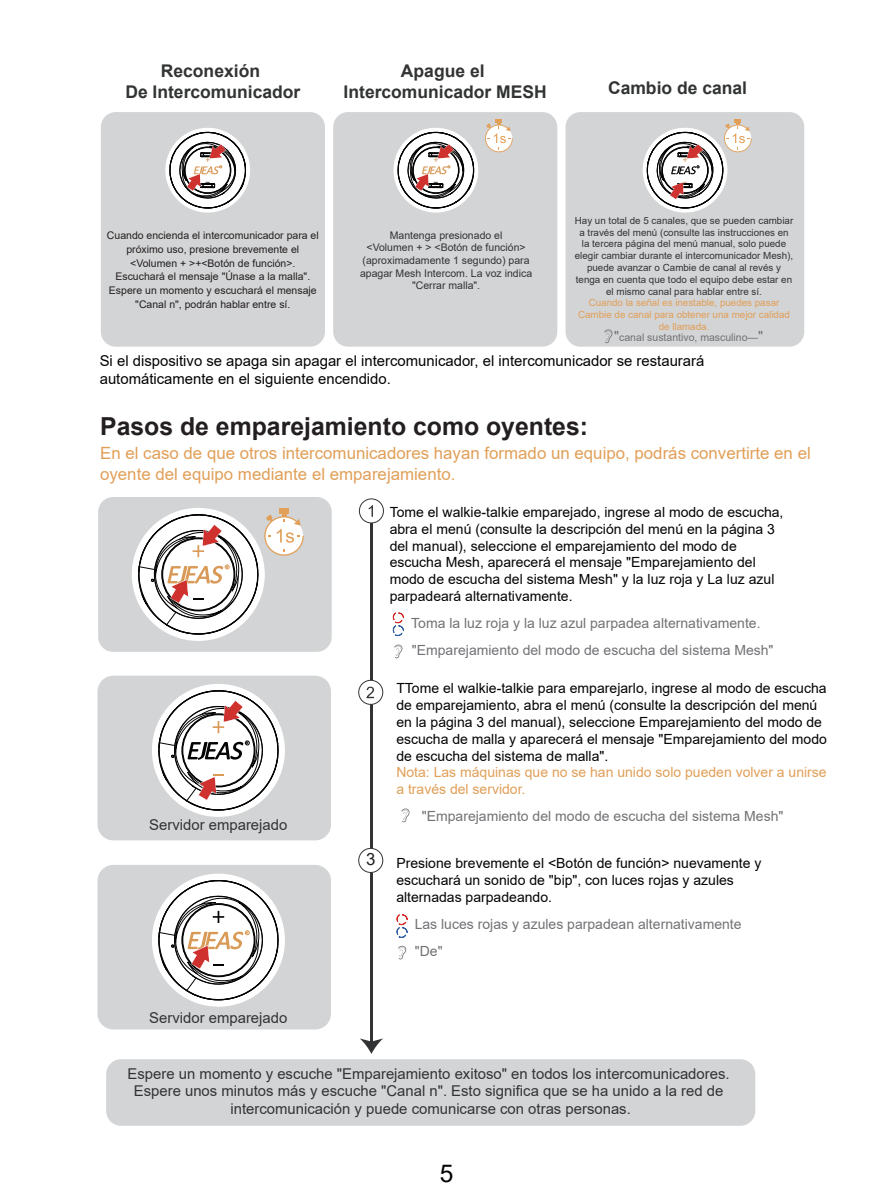
<style>
.page{position:relative;width:893px;height:1201px;background:#fff}
.page>*{position:absolute;margin:0;border:0;box-sizing:border-box;transform-origin:0 0}
.t1{font:700 24.85px "Arial";color:#231f20}
.t2{font:24.5px "Arial";color:#030303}
.t3{font:700 17.5px/21px "Arial";color:#323334;text-align:center}
.t4{font:16.8px/20.3px "Arial";color:#e19f58}
.t5{font:16.8px "Arial";color:#231f20}
.t6{font:15.05px/17.8px "Arial";color:#323334;text-align:center}
.t7{font:15.05px/17.8px "Arial";color:#030303}
.t8{font:14px/16.8px "Arial";color:#030303}
.t9{font:14px "Arial";color:#727276}
.t10{font:14px/16.8px "Arial";color:#e19f58}
.t11{font:10.5px/14px "Arial";color:#231f20;text-align:center}
.t12{font:10.5px/12.6px "Arial";color:#323334;text-align:center}
.t13{font:10.5px "Arial";color:#727276}
.t14{font:9.8px/11.9px "Arial";color:#323334;text-align:center}
.t15{font:9.8px/11.9px "Arial";color:#e19f58;text-align:center}
.s1{font-size:14px}
</style>
<div class="page">
<div style="left:101px;top:112px;width:224px;height:235px;background:#d3d4d5;border-radius:15px"></div>
<div style="left:333px;top:112px;width:224px;height:235px;background:#d3d4d5;border-radius:15px"></div>
<div style="left:565px;top:112px;width:239px;height:235px;background:#d3d4d5;border-radius:15px"></div>
<div style="left:97px;top:675px;width:234px;height:165px;background:#d3d4d5;border-radius:16px"></div>
<div style="left:97px;top:865px;width:234px;height:164px;background:#d3d4d5;border-radius:16px"></div>
<div style="left:98px;top:497px;width:234px;height:155px;background:#d3d4d5;border-radius:15px"></div>
<hr style="left:370px;top:508px;width:3px;height:535px;background:#323334">
<svg style="left:360px;top:1038px;width:23px;height:16px"></svg>
<svg style="left:359px;top:498px;width:25px;height:25px"></svg>
<svg style="left:358px;top:680px;width:25px;height:25px"></svg>
<svg style="left:394px;top:644px;width:9px;height:14px"></svg>
<svg style="left:604px;top:329px;width:9px;height:14px"></svg>
<svg style="left:398px;top:945px;width:8px;height:14px"></svg>
<svg style="left:401px;top:808px;width:9px;height:14px"></svg>
<div style="left:106px;top:1059px;width:649px;height:66px;background:#d3d4d5;border-radius:15px"></div>
<svg style="left:358px;top:848px;width:25px;height:25px"></svg>
<svg style="left:158px;top:873px;width:127px;height:134px"></svg>
<svg style="left:158px;top:684px;width:127px;height:133px"></svg>
<svg style="left:138px;top:508px;width:166px;height:133px"></svg>
<svg style="left:392px;top:612px;width:12px;height:25px"></svg>
<svg style="left:396px;top:914px;width:12px;height:24px"></svg>
<svg style="left:485px;top:119px;width:28px;height:33px"></svg>
<div style="left:165px;top:128px;width:85px;height:84px;background:#fff;border-radius:50%"></div>
<svg style="left:168px;top:129px;width:79px;height:81px"></svg>
<div style="left:393px;top:128px;width:85px;height:84px;background:#fff;border-radius:50%"></div>
<svg style="left:396px;top:129px;width:79px;height:81px"></svg>
<svg style="left:645px;top:119px;width:107px;height:91px"></svg>
<p class="t3" style="left:125px;top:60px;width:177px">Reconexión<br>De Intercomunicador</p>
<p class="t3" style="left:344px;top:60px;width:205px">Apague el<br>Intercomunicador MESH</p>
<p class="t3" style="left:608px;top:78px;width:141px">Cambio de canal</p>
<p class="t11" style="left:107px;top:228px;width:213px">Cuando encienda el intercomunicador para el próximo uso, presione brevemente el &lt;Volumen + &gt;+&lt;Botón de función&gt;.<br>Escuchará el mensaje "Únase a la malla".<br>Espere un momento y escuchará el mensaje "Canal n", podrán hablar entre sí.</p>
<p class="t12" style="left:360px;top:229px;width:174px">Mantenga presionado el<br>&lt;Volumen + &gt; &lt;Botón de función&gt; (aproximadamente 1 segundo) para apagar Mesh Intercom. La voz indica "Cerrar malla".</p>
<p class="t14" style="left:575px;top:214px;width:220px">Hay un total de 5 canales, que se pueden cambiar a través del menú (consulte las instrucciones en la tercera página del menú manual, solo puede elegir cambiar durante el intercomunicador Mesh), puede avanzar o Cambie de canal al revés y tenga en cuenta que todo el equipo debe estar en el mismo canal para hablar entre sí.</p>
<p class="t15" style="left:578px;top:297px;width:213px">Cuando la señal es inestable, puedes pasar<br>Cambie de canal para obtener una mejor calidad de llamada.</p>
<p class="t13" style="left:614px;top:330px;width:150px"><span class="s1">"</span>canal sustantivo, masculino—<span class="s1">"</span></p>
<p class="t7" style="left:100px;top:352px;width:606px">Si el dispositivo se apaga sin apagar el intercomunicador, el intercomunicador se restaurará automáticamente en el siguiente encendido.</p>
<h1 class="t1" style="left:100px;top:409px;width:489px">Pasos de emparejamiento como oyentes:</h1>
<p class="t4" style="left:100px;top:443px;width:712px">En el caso de que otros intercomunicadores hayan formado un equipo, podrás convertirte en el oyente del equipo mediante el emparejamiento.</p>
<p class="t8" style="left:390px;top:503px;width:395px">Tome el walkie-talkie emparejado, ingrese al modo de escucha, abra el menú (consulte la descripción del menú en la página 3 del manual), seleccione el emparejamiento del modo de escucha Mesh, aparecerá el mensaje "Emparejamiento del modo de escucha del sistema Mesh" y la luz roja y La luz azul parpadeará alternativamente.</p>
<p class="t9" style="left:411px;top:614px;width:351px">Toma la luz roja y la luz azul parpadea alternativamente.</p>
<p class="t9" style="left:412px;top:640px;width:363px">"Emparejamiento del modo de escucha del sistema Mesh"</p>
<p class="t6" style="left:149px;top:816px;width:140px">Servidor emparejado</p>
<p class="t6" style="left:149px;top:1008px;width:140px">Servidor emparejado</p>
<p class="t5" style="left:366px;top:847px;width:11px">3</p>
<p class="t8" style="left:396px;top:680px;width:432px">TTome el walkie-talkie para emparejarlo, ingrese al modo de escucha de emparejamiento, abra el menú (consulte la descripción del menú en la página 3 del manual), seleccione Emparejamiento del modo de escucha de malla y aparecerá el mensaje "Emparejamiento del modo de escucha del sistema de malla".</p>
<p class="t10" style="left:396px;top:764px;width:432px">Nota: Las máquinas que no se han unido solo pueden volver a unirse a través del servidor.</p>
<p class="t9" style="left:422px;top:806px;width:363px">"Emparejamiento del modo de escucha del sistema Mesh"</p>
<p class="t8" style="left:396px;top:855px;width:366px">Presione brevemente el &lt;Botón de función&gt; nuevamente y escuchará un sonido de "bip", con luces rojas y azules alternadas parpadeando.</p>
<p class="t9" style="left:415px;top:915px;width:328px">Las luces rojas y azules parpadean alternativamente</p>
<p class="t9" style="left:415px;top:941px;width:29px">"De"</p>
<p class="t6" style="left:128px;top:1064px;width:603px">Espere un momento y escuche "Emparejamiento exitoso" en todos los intercomunicadores.<br>Espere unos minutos más y escuche "Canal n". Esto significa que se ha unido a la red de intercomunicación y puede comunicarse con otras personas.</p>
<h2 class="t2" style="left:440px;top:1156px;width:15px">5</h2>
</div>
